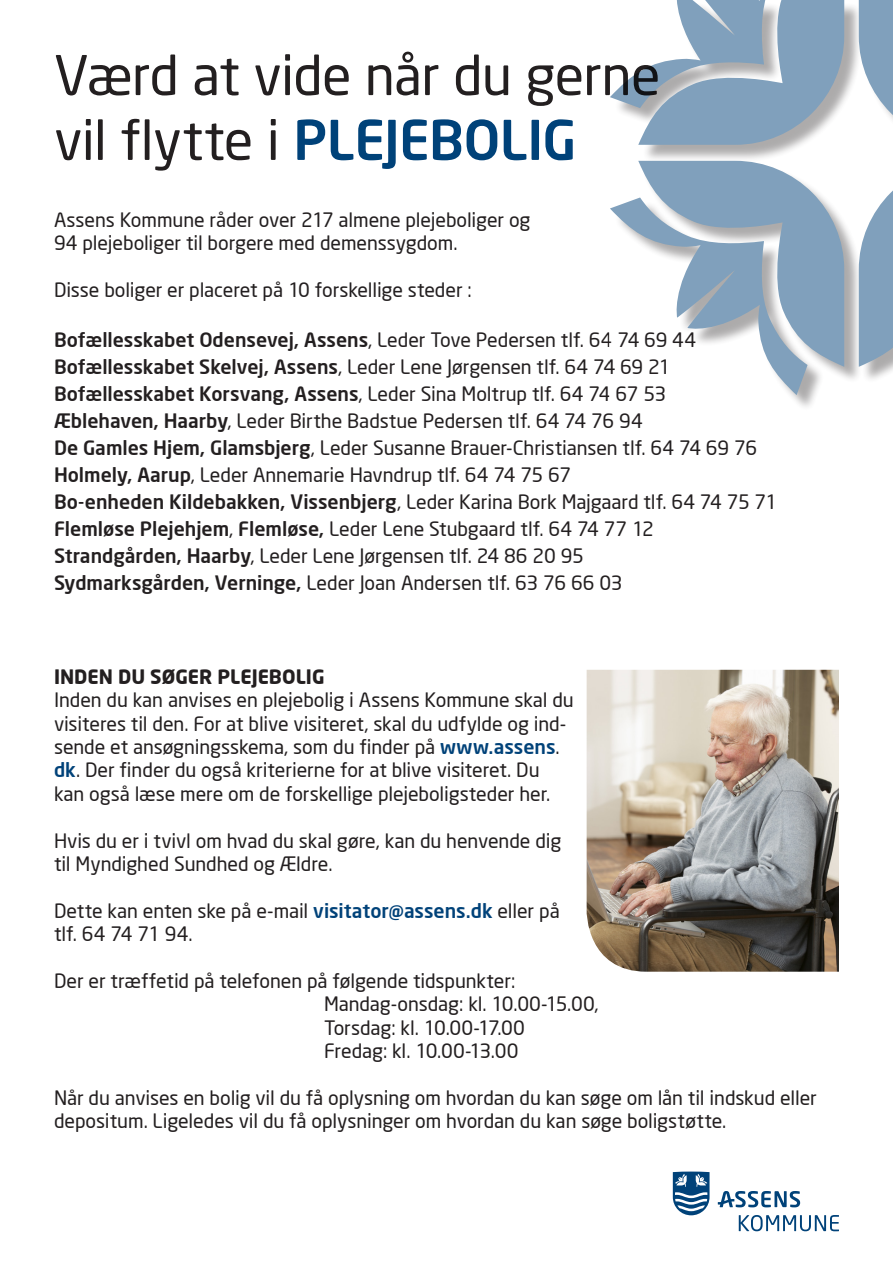
<style>
.page{position:relative;width:893px;height:1263px;background:#fff}
.page>*{position:absolute;margin:0;border:0;box-sizing:border-box;transform-origin:0 0}
.t1{font:54px/64.8px "Neo Sans";letter-spacing:-.015em;color:#231f20}
.t2{font:19.5px/23.4px "Neo Sans";letter-spacing:-.005em;color:#231f20}
.t3{font:500 19.5px "Neo Sans";color:#231f20}
.t4{font:700 19.5px "Neo Sans";color:#231f20}
.s1{font-weight:500;color:#004279}
.s2{font-weight:400}
.s3{font-weight:500}
</style>
<div class="page">
<svg style="left:739px;top:1215px;width:100px;height:16px"></svg>
<svg style="left:718px;top:1191px;width:82px;height:16px"></svg>
<svg style="left:673px;top:1171px;width:36px;height:44px"></svg>
<img style="left:587px;top:670px;width:252px;height:302px">
<div style="left:614px;top:2px;width:279px;height:411px;background:#231f20;opacity:.75"></div>
<svg style="left:859px;top:161px;width:34px;height:234px"></svg>
<svg style="left:859px;top:0;width:34px;height:145px"></svg>
<svg style="left:610px;top:161px;width:234px;height:234px"></svg>
<svg style="left:610px;top:0;width:234px;height:145px"></svg>
<p class="t1" style="left:54px;top:42px;width:608px">Værd at vide når du gerne vil flytte i <span class="s1">PLEJEBOLIG</span></p>
<p class="t2" style="left:54px;top:207px;width:478px">Assens Kommune råder over 217 almene plejeboliger og<br>94 plejeboliger til borgere med demenssygdom.</p>
<p class="t2" style="left:54px;top:278px;width:419px">Disse boliger er placeret på 10 forskellige steder :</p>
<p class="t3" style="left:54px;top:328px;width:644px">Bofællesskabet Odensevej, Assens<span class="s2">, Leder Tove Pedersen tlf. 64 74 69 44</span></p>
<p class="t2" style="left:54px;top:355px;width:618px"><span class="s3">Bofællesskabet Skelvej, Assens</span>, Leder Lene Jørgensen tlf. 64 74 69 21</p>
<p class="t3" style="left:54px;top:382px;width:614px">Bofællesskabet Korsvang, Assens<span class="s2">, Leder Sina Moltrup tlf. 64 74 67 53</span></p>
<p class="t2" style="left:54px;top:409px;width:590px"><span class="s3">Æblehaven, Haarby</span>, Leder Birthe Badstue Pedersen tlf. 64 74 76 94</p>
<p class="t2" style="left:54px;top:436px;width:705px"><span class="s3">De Gamles Hjem, Glamsbjerg</span>, Leder Susanne Brauer-Christiansen tlf. 64 74 69 76</p>
<p class="t2" style="left:54px;top:463px;width:519px"><span class="s3">Holmely, Aarup</span>, Leder Annemarie Havndrup tlf. 64 74 75 67</p>
<p class="t2" style="left:54px;top:490px;width:725px"><span class="s3">Bo-enheden Kildebakken, Vissenbjerg</span>, Leder Karina Bork Majgaard tlf. 64 74 75 71</p>
<p class="t2" style="left:54px;top:517px;width:601px"><span class="s3">Flemløse Plejehjem</span>, <span class="s3">Flemløse,</span> Leder Lene Stubgaard tlf. 64 74 77 12</p>
<p class="t2" style="left:54px;top:544px;width:531px"><span class="s3">Strandgården, Haarby</span>, Leder Lene Jørgensen tlf. 24 86 20 95</p>
<p class="t2" style="left:54px;top:571px;width:570px"><span class="s3">Sydmarksgården, Verninge,</span> Leder Joan Andersen tlf. 63 76 66 03</p>
<p class="t4" style="left:54px;top:664px;width:272px">INDEN DU SØGER PLEJEBOLIG</p>
<p class="t2" style="left:54px;top:688px;width:521px">Inden du kan anvises en plejebolig i Assens Kommune skal du visiteres til den. For at blive visiteret, skal du udfylde og ind&shy;sende et ansøgningsskema, som du finder på <span class="s1">www.assens</span>. <span class="s1">dk</span>. Der finder du også kriterierne for at blive visiteret. Du kan også læse mere om de forskellige plejeboligsteder her.</p>
<p class="t2" style="left:54px;top:828px;width:509px">Hvis du er i tvivl om hvad du skal gøre, kan du henvende dig til Myndighed Sundhed og Ældre.</p>
<p class="t2" style="left:54px;top:899px;width:507px">Dette kan enten ske på e-mail <span class="s1">visitator@assens.dk</span> eller på tlf. 64 74 71 94.</p>
<p class="t2" style="left:54px;top:969px;width:463px">Der er træffetid på telefonen på følgende tidspunkter:</p>
<p class="t2" style="left:324px;top:992px;width:276px">Mandag-onsdag: kl. 10.00-15.00,</p>
<p class="t2" style="left:324px;top:1016px;width:202px">Torsdag: kl. 10.00-17.00</p>
<p class="t2" style="left:324px;top:1039px;width:196px">Fredag: kl. 10.00-13.00</p>
<p class="t2" style="left:54px;top:1086px;width:764px">Når du anvises en bolig vil du få oplysning om hvordan du kan søge om lån til indskud eller depositum. Ligeledes vil du få oplysninger om hvordan du kan søge boligstøtte.</p>
</div>
